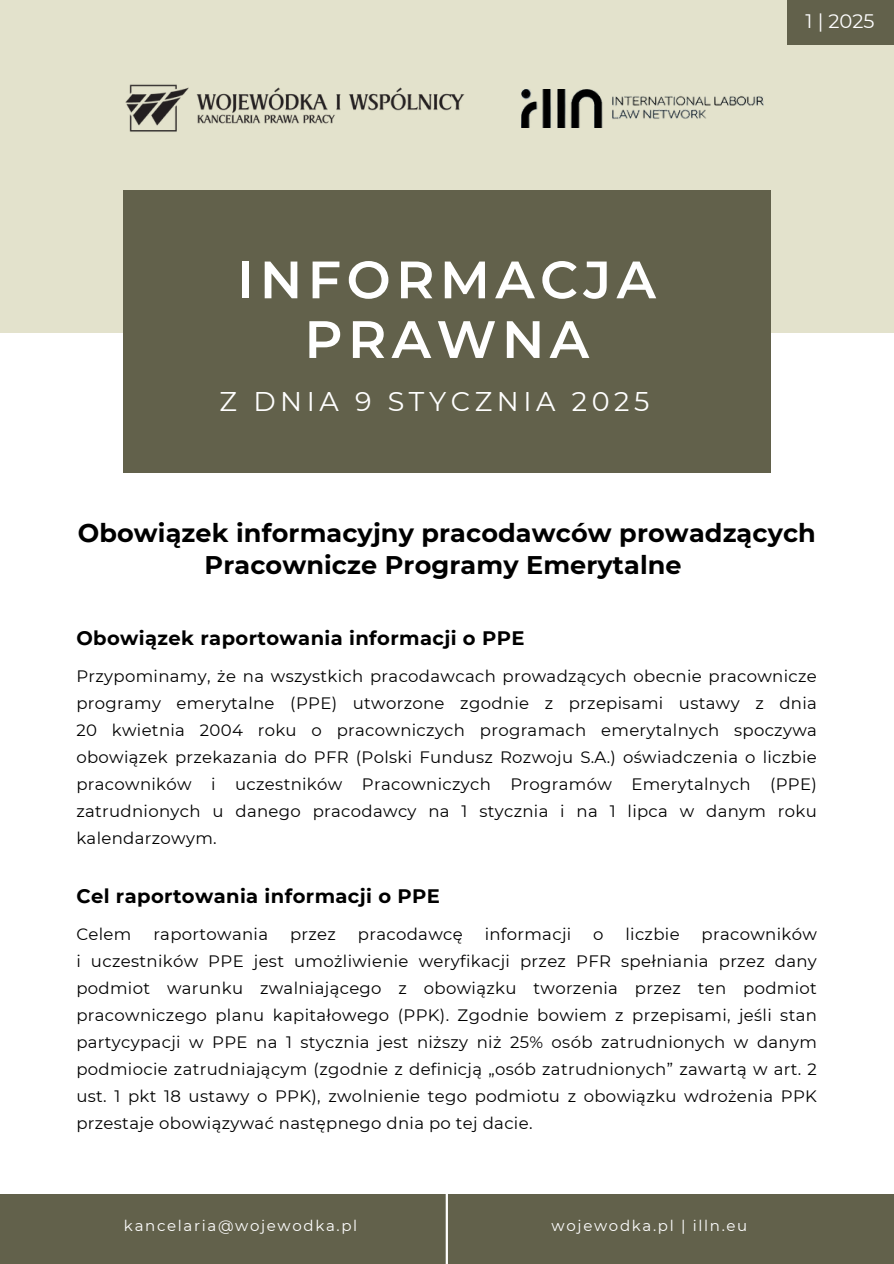
<style>
.page{position:relative;width:894px;height:1264px;background:#fff}
.page>*{position:absolute;margin:0;border:0;box-sizing:border-box;transform-origin:0 0}
.t1{font:600 52.5px/59.7px "Montserrat";letter-spacing:.1em;color:#fff;text-align:center}
.t2{font:27px "Montserrat";letter-spacing:.17em;color:#fff}
.t3{font:700 25.5px/31.5px "Montserrat";letter-spacing:.005em;color:#000;text-align:center}
.t4{font:700 19.5px "Montserrat";letter-spacing:.02em;color:#000}
.t5{font:19.5px "Montserrat";color:#fff}
.t6{font:16.5px/27px "Montserrat";letter-spacing:.02em;color:#000;text-align:justify}
.t7{font:15px "Montserrat";letter-spacing:.11em;color:#fff}
</style>
<div class="page">
<div style="left:0;top:0;width:893px;height:332px;background:#e3e2cc"></div>
<div style="left:0;top:1194px;width:893px;height:69px;background:#62614b"></div>
<hr style="left:445px;top:1172px;width:3px;height:91px;background:#fff">
<img style="left:123px;top:84px;width:372px;height:107px">
<div style="left:123px;top:191px;width:647px;height:282px;background:#62614b"></div>
<div style="left:787px;top:0;width:106px;height:45px;background:#62614b"></div>
<img style="left:521px;top:89px;width:242px;height:39px">
<p class="t1" style="left:237px;top:249px;width:420px">INFORMACJA<br>PRAWNA</p>
<p class="t2" style="left:219px;top:384px;width:431px">Z DNIA 9 STYCZNIA 2025</p>
<h4 class="t5" style="left:805px;top:9px;width:71px">1 | 2025</h4>
<p class="t3" style="left:78px;top:517px;width:739px">Obowiązek informacyjny pracodawców prowadzących<br>Pracownicze Programy Emerytalne</p>
<h2 class="t4" style="left:76px;top:626px;width:449px">Obowiązek raportowania informacji o PPE</h2>
<h3 class="t6" style="left:76px;top:663px;width:741px">Przypominamy, że na wszystkich pracodawcach prowadzących obecnie pracownicze programy emerytalne (PPE) utworzone zgodnie z przepisami ustawy z dnia 20 kwietnia 2004 roku o pracowniczych programach emerytalnych spoczywa obowiązek przekazania do PFR (Polski Fundusz Rozwoju S.A.) oświadczenia o liczbie pracowników i uczestników Pracowniczych Programów Emerytalnych (PPE) zatrudnionych u danego pracodawcy na 1 stycznia i na 1 lipca w danym roku kalendarzowym.</h3>
<h4 class="t4" style="left:76px;top:884px;width:365px">Cel raportowania informacji o PPE</h4>
<p class="t6" style="left:76px;top:920px;width:57px">Celem</p>
<p class="t6" style="left:153px;top:920px;width:116px">raportowania</p>
<p class="t6" style="left:290px;top:920px;width:47px">przez</p>
<p class="t6" style="left:358px;top:920px;width:106px">pracodawcę</p>
<p class="t6" style="left:484px;top:920px;width:88px">informacji</p>
<p class="t6" style="left:593px;top:920px;width:12px">o</p>
<p class="t6" style="left:625px;top:920px;width:56px">liczbie</p>
<p class="t6" style="left:76px;top:920px;width:741px;text-indent:625px">pracowników i uczestników PPE jest umożliwienie weryfikacji przez PFR spełniania przez dany podmiot warunku zwalniającego z obowiązku tworzenia przez ten podmiot pracowniczego planu kapitałowego (PPK). Zgodnie bowiem z przepisami, jeśli stan partycypacji w PPE na 1 stycznia jest niższy niż 25% osób zatrudnionych w danym podmiocie zatrudniającym (zgodnie z definicją „osób zatrudnionych” zawartą w art. 2 ust. 1 pkt 18 ustawy o PPK), zwolnienie tego podmiotu z obowiązku wdrożenia PPK przestaje obowiązywać następnego dnia po tej dacie.</p>
<h5 class="t7" style="left:124px;top:1216px;width:235px">kancelaria@wojewodka.pl</h5>
<h1 class="t7" style="left:551px;top:1216px;width:197px">wojewodka.pl | illn.eu</h1>
</div>
